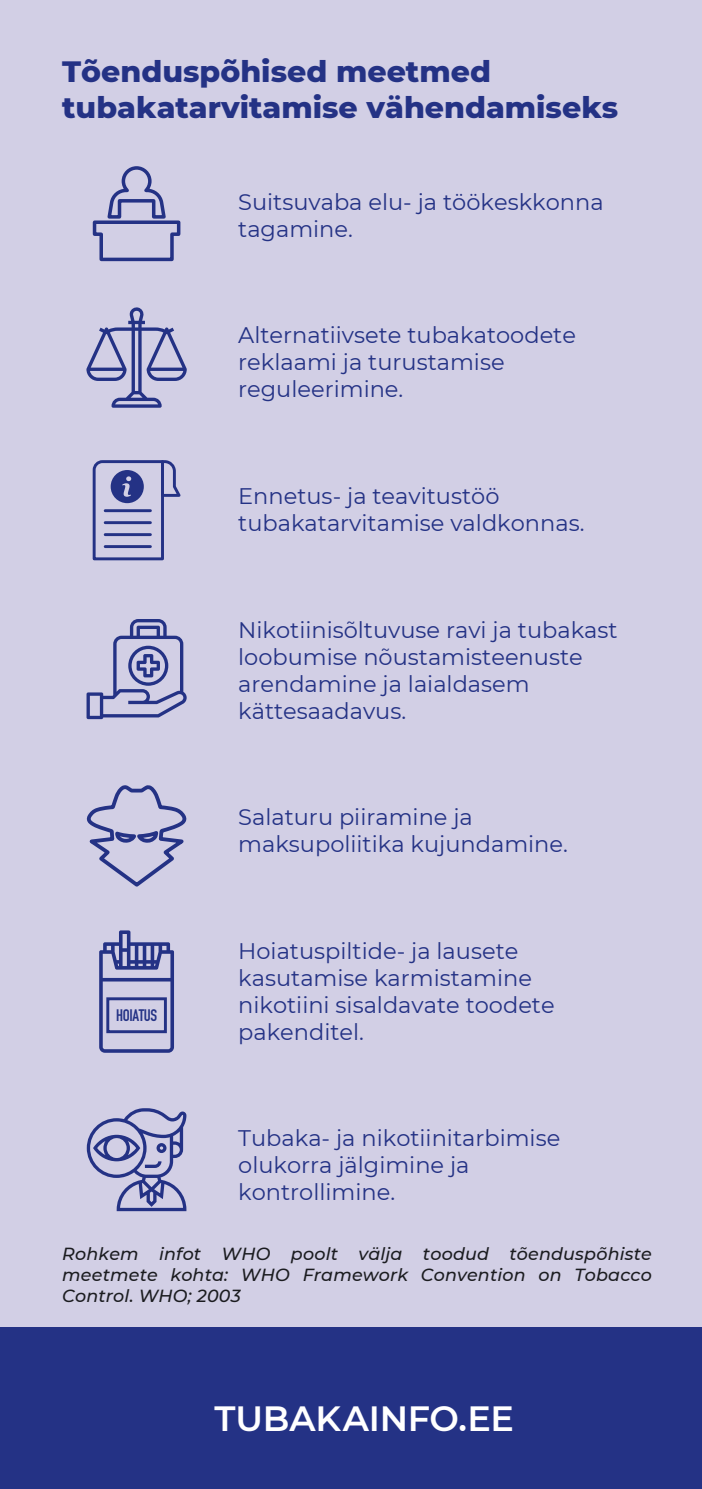
<style>
.page{position:relative;width:702px;height:1489px;background:#fff}
.page>*{position:absolute;margin:0;border:0;box-sizing:border-box;transform-origin:0 0}
.t1{font:600 35px "Montserrat";letter-spacing:-.005em;color:#fff}
.t2{font:800 30px/36px "Montserrat";color:#243285}
.t3{font:22.5px/27px "Montserrat";color:#243285}
.t4{font:italic 500 17.5px/21px "Montserrat";letter-spacing:.01em;color:#1b1c20;text-align:justify}
.t5{font:700 16.5px "DIN Condensed";letter-spacing:-.025em;color:#243285}
</style>
<div class="page">
<div style="left:0;top:0;width:702px;height:1488px;background:#d2cfe5"></div>
<div style="left:0;top:1327px;width:702px;height:161px;background:#243285"></div>
<svg style="left:86px;top:307px;width:101px;height:101px"></svg>
<svg style="left:87px;top:1108px;width:99px;height:103px"></svg>
<svg style="left:86px;top:785px;width:101px;height:102px"></svg>
<svg style="left:99px;top:930px;width:75px;height:122px"></svg>
<div style="left:106px;top:997px;width:61px;height:36px;border:3px solid #243285"></div>
<svg style="left:86px;top:619px;width:101px;height:100px"></svg>
<svg style="left:92px;top:166px;width:89px;height:96px"></svg>
<svg style="left:92px;top:460px;width:89px;height:101px"></svg>
<hr style="left:105px;top:509px;width:45px;height:3px;background:#243285">
<hr style="left:105px;top:521px;width:45px;height:3px;background:#243285">
<hr style="left:105px;top:533px;width:45px;height:3px;background:#243285">
<hr style="left:105px;top:545px;width:45px;height:3px;background:#243285">
<h2 class="t2" style="left:62px;top:52px;width:557px">Tõenduspõhised meetmed tubakatarvitamise vähendamiseks</h2>
<p class="t3" style="left:238px;top:187px;width:367px">Suitsuvaba elu- ja töökeskkonna tagamine.</p>
<p class="t3" style="left:238px;top:321px;width:339px">Alternatiivsete tubakatoodete reklaami ja turustamise reguleerimine.</p>
<p class="t3" style="left:238px;top:481px;width:348px">Ennetus- ja teavitustöö tubakatarvitamise valdkonnas.</p>
<p class="t3" style="left:238px;top:615px;width:381px">Nikotiinisõltuvuse ravi ja tubakast loobumise nõustamisteenuste arendamine ja laialdasem kättesaadavus.</p>
<p class="t5" style="left:116px;top:1003px;width:42px">HOIATUS</p>
<p class="t3" style="left:238px;top:802px;width:331px">Salaturu piiramine ja maksupoliitika kujundamine.</p>
<p class="t3" style="left:238px;top:936px;width:318px">Hoiatuspiltide- ja lausete kasutamise karmistamine nikotiini sisaldavate toodete pakenditel.</p>
<p class="t3" style="left:238px;top:1123px;width:323px">Tubaka- ja nikotiinitarbimise olukorra jälgimine ja kontrollimine.</p>
<p class="t4" style="left:62px;top:1242px;width:591px">Rohkem infot WHO poolt välja toodud tõenduspõhiste meetmete kohta: WHO Framework Convention on Tobacco Control. WHO; 2003</p>
<h1 class="t1" style="left:215px;top:1393px;width:301px">TUBAKAINFO.EE</h1>
</div>
